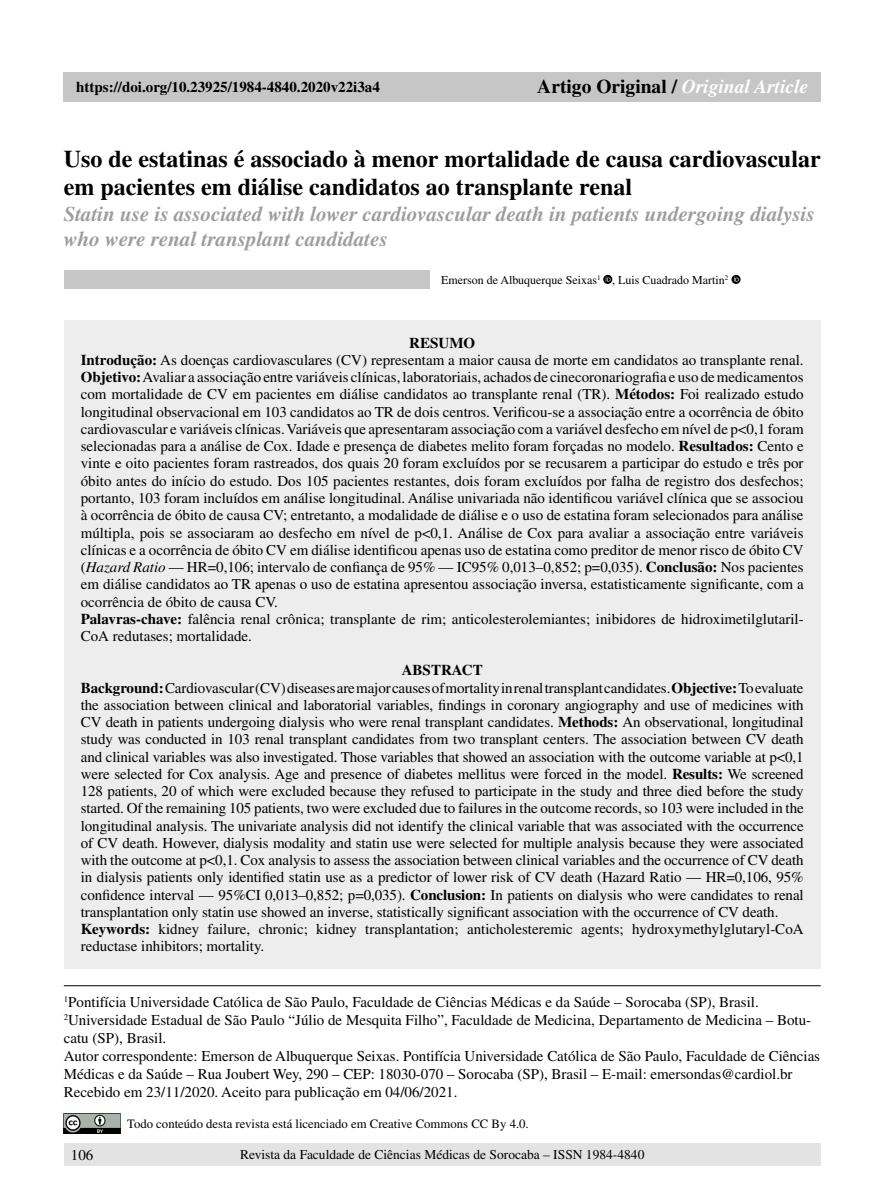
<style>
.page{position:relative;width:893px;height:1191px;background:#fff}
.page>*{position:absolute;margin:0;border:0;box-sizing:border-box;transform-origin:0 0}
.t1{font:700 24px/28.8px "Times LT Std";color:#000}
.t2{font:italic 700 21px/25.2px "Times LT Std";color:#9d9d9c}
.t3{font:700 19.5px "Times LT Std";color:#000}
.t4{font:15px/17.2px "Times LT Std";color:#000}
.t5{font:700 15px "Times LT Std";color:#000}
.t6{font:13.5px "Times LT Std";color:#000}
.t7{font:12.75px "Times LT Std";color:#000}
.t8{font:12px "Times LT Std";color:#000}
.s1{font-style:italic;color:#fff}
.s2{font-weight:700}
.s3{font-style:italic}
</style>
<div class="page">
<div style="left:64px;top:1143px;width:757px;height:23px;background:#e3e3e3"></div>
<img style="left:64px;top:1113px;width:56px;height:20px">
<div style="left:64px;top:72px;width:757px;height:30px;background:#c6c6c6"></div>
<div style="left:64px;top:270px;width:365px;height:19px;background:#c6c6c6"></div>
<svg style="left:603px;top:275px;width:9px;height:9px"></svg>
<svg style="left:606px;top:276px;width:5px;height:5px"></svg>
<svg style="left:731px;top:275px;width:10px;height:9px"></svg>
<svg style="left:734px;top:276px;width:5px;height:5px"></svg>
<div style="left:64px;top:320px;width:757px;height:648px;background:#ededed"></div>
<hr style="left:64px;top:985px;width:757px;height:1px;background:#000">
<p class="t5" style="left:76px;top:78px;width:305px">https://doi.org/10.23925/1984-4840.2020v22i3a4</p>
<h3 class="t3" style="left:537px;top:75px;width:273px">Artigo Original / <span class="s1">Original Article</span></h3>
<h1 class="t1" style="left:64px;top:144px;width:758px">Uso de estatinas é associado à menor mortalidade de causa cardiovascular em pacientes em diálise candidatos ao transplante renal</h1>
<h2 class="t2" style="left:64px;top:201px;width:752px">Statin use is associated with lower cardiovascular death in patients undergoing dialysis who were renal transplant candidates</h2>
<p class="t8" style="left:441px;top:273px;width:289px">Emerson de Albuquerque Seixas<sup>1</sup> , Luis Cuadrado Martin<sup>2</sup></p>
<p class="t4" style="left:81px;top:334px;width:724px;text-indent:328px"><span class="s2">RESUMO<br>Introdução:</span> As doenças cardiovasculares (CV) representam a maior causa de morte em candidatos ao transplante renal.<br><span class="s2">Objetivo:</span> Avaliar a associação entre variáveis clínicas, laboratoriais, achados de cinecoronariografia e uso de medicamentos com mortalidade de CV em pacientes em diálise candidatos ao transplante renal (TR). <span class="s2">Métodos:</span> Foi realizado estudo longitudinal observacional em 103 candidatos ao TR de dois centros. Verificou-se a associação entre a ocorrência de óbito cardiovascular e variáveis clínicas. Variáveis que apresentaram associação com a variável desfecho em nível de p&lt;0,1 foram selecionadas para a análise de Cox. Idade e presença de diabetes melito foram forçadas no modelo. <span class="s2">Resultados:</span> Cento e vinte e oito pacientes foram rastreados, dos quais 20 foram excluídos por se recusarem a participar do estudo e três por óbito antes do início do estudo. Dos 105 pacientes restantes, dois foram excluídos por falha de registro dos desfechos; portanto, 103 foram incluídos em análise longitudinal. Análise univariada não identificou variável clínica que se associou à ocorrência de óbito de causa CV; entretanto, a modalidade de diálise e o uso de estatina foram selecionados para análise múltipla, pois se associaram ao desfecho em nível de p&lt;0,1. Análise de Cox para avaliar a associação entre variáveis clínicas e a ocorrência de óbito CV em diálise identificou apenas uso de estatina como preditor de menor risco de óbito CV (<span class="s3">Hazard Ratio</span> — HR=0,106; intervalo de confiança de 95% — IC95% 0,013–0,852; p=0,035). <span class="s2">Conclusão:</span> Nos pacientes em diálise candidatos ao TR apenas o uso de estatina apresentou associação inversa, estatisticamente significante, com a ocorrência de óbito de causa CV.<br><span class="s2">Palavras-chave:</span> falência renal crônica; transplante de rim; anticolesterolemiantes; inibidores de hidroximetilglutaril-CoA redutases; mortalidade.</p>
<p class="t4" style="left:81px;top:661px;width:724px;text-indent:321px"><span class="s2">ABSTRACT<br>Background:</span> Cardiovascular (CV) diseases are major causes of mortality in renal transplant candidates. <span class="s2">Objective:</span> To evaluate the association between clinical and laboratorial variables, findings in coronary angiography and use of medicines with CV death in patients undergoing dialysis who were renal transplant candidates. <span class="s2">Methods:</span> An observational, longitudinal study was conducted in 103 renal transplant candidates from two transplant centers. The association between CV death and clinical variables was also investigated. Those variables that showed an association with the outcome variable at p&lt;0,1 were selected for Cox analysis. Age and presence of diabetes mellitus were forced in the model. <span class="s2">Results:</span> We screened 128 patients, 20 of which were excluded because they refused to participate in the study and three died before the study started. Of the remaining 105 patients, two were excluded due to failures in the outcome records, so 103 were included in the longitudinal analysis. The univariate analysis did not identify the clinical variable that was associated with the occurrence of CV death. However, dialysis modality and statin use were selected for multiple analysis because they were associated with the outcome at p&lt;0,1. Cox analysis to assess the association between clinical variables and the occurrence of CV death in dialysis patients only identified statin use as a predictor of lower risk of CV death (Hazard Ratio — HR=0,106, 95% confidence interval — 95%CI 0,013–0,852; p=0,035). <span class="s2">Conclusion:</span> In patients on dialysis who were candidates to renal transplantation only statin use showed an inverse, statistically significant association with the occurrence of CV death.<br><span class="s2">Keywords:</span> kidney failure, chronic; kidney transplantation; anticholesteremic agents; hydroxymethylglutaryl-CoA reductase inhibitors; mortality.</p>
<p class="t4" style="left:64px;top:993px;width:758px;line-height:18px"><sup>1</sup>Pontifícia Universidade Católica de São Paulo, Faculdade de Ciências Médicas e da Saúde – Sorocaba (SP), Brasil.<br><sup>2</sup>Universidade Estadual de São Paulo “Júlio de Mesquita Filho”, Faculdade de Medicina, Departamento de Medicina – Botu&shy;catu (SP), Brasil.<br>Autor correspondente: Emerson de Albuquerque Seixas. Pontifícia Universidade Católica de São Paulo, Faculdade de Ciências Médicas e da Saúde – Rua Joubert Wey, 290 – CEP: 18030-070 – Sorocaba (SP), Brasil – E-mail: emersondas@cardiol.br Recebido em 23/11/2020. Aceito para publicação em 04/06/2021.</p>
<p class="t7" style="left:127px;top:1117px;width:403px">Todo conteúdo desta revista está licenciado em Creative Commons CC By 4.0.</p>
<p class="t4" style="left:71px;top:1146px;width:24px">106</p>
<p class="t6" style="left:240px;top:1147px;width:406px">Revista da Faculdade de Ciências Médicas de Sorocaba – ISSN 1984-4840</p>
</div>
